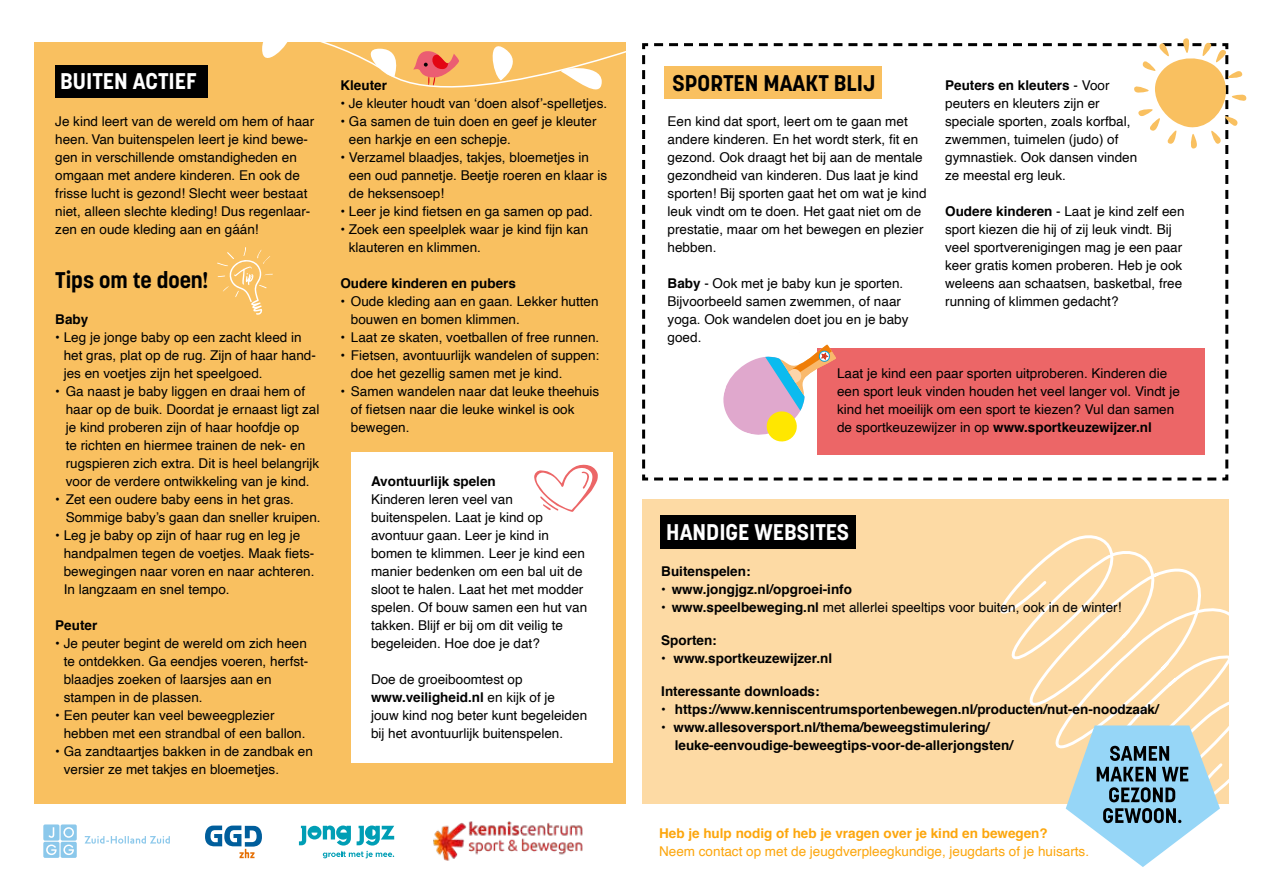
<style>
.page{position:relative;width:1263px;height:893px;background:#fff}
.page>*{position:absolute;margin:0;border:0;box-sizing:border-box;transform-origin:0 0}
.t1{font:700 22.5px "Korolev";color:#000}
.t2{font:700 22.5px "Korolev";color:#fff}
.t3{font:13.5px/18px "Helvetica";color:#000}
.t4{font:700 13.5px/18px "Helvetica";color:#000}
.t5{font:13.5px "Helvetica";color:#fca60d}
.t6{font:700 13.5px "Helvetica";color:#fca60d}
.s1{font-weight:700}
</style>
<div class="page">
<div style="left:34px;top:43px;width:591px;height:761px;background:#f9c060"></div>
<svg style="left:128px;top:42px;width:498px;height:83px"></svg>
<svg style="left:555px;top:62px;width:47px;height:39px"></svg>
<svg style="left:486px;top:42px;width:38px;height:38px"></svg>
<svg style="left:356px;top:48px;width:48px;height:29px"></svg>
<svg style="left:262px;top:42px;width:29px;height:30px"></svg>
<div style="left:642px;top:500px;width:587px;height:304px;background:#fddaa4"></div>
<svg style="left:1000px;top:535px;width:229px;height:274px"></svg>
<div style="left:351px;top:453px;width:261px;height:310px;background:#fff"></div>
<svg style="left:642px;top:474px;width:587px;height:7px"></svg>
<div style="left:55px;top:65px;width:152px;height:33px;background:#000"></div>
<svg style="left:1066px;top:725px;width:154px;height:142px"></svg>
<div style="left:661px;top:516px;width:195px;height:33px;background:#000"></div>
<svg style="left:217px;top:247px;width:56px;height:68px"></svg>
<svg style="left:642px;top:38px;width:604px;height:431px"></svg>
<svg style="left:323px;top:851px;width:71px;height:7px"></svg>
<svg style="left:299px;top:825px;width:52px;height:20px"></svg>
<svg style="left:357px;top:825px;width:37px;height:20px"></svg>
<svg style="left:43px;top:824px;width:34px;height:34px"></svg>
<svg style="left:85px;top:836px;width:85px;height:8px"></svg>
<svg style="left:205px;top:826px;width:57px;height:32px"></svg>
<img style="left:433px;top:821px;width:150px;height:40px">
<svg style="left:534px;top:464px;width:64px;height:48px"></svg>
<h1 class="t2" style="left:60px;top:67px;width:138px">BUITEN ACTIEF</h1>
<p class="t3" style="left:55px;top:113px;width:260px">Je kind leert van de wereld om hem of haar heen. Van buitenspelen leert je kind bewe&shy;gen in verschillende omstandigheden en omgaan met andere kinderen. En ook de frisse lucht is gezond! Slecht weer bestaat niet, alleen slechte kleding! Dus regenlaar&shy;zen en oude kleding aan en gáán!</p>
<h1 class="t1" style="left:55px;top:266px;width:155px">Tips om te doen!</h1>
<p class="t4" style="left:55px;top:310px;width:35px">Baby</p>
<p class="t3" style="left:64px;top:329px;width:254px;text-indent:-8px">• Leg je jonge baby op een zacht kleed in het gras, plat op de rug. Zijn of haar hand&shy;jes en voetjes zijn het speelgoed.</p>
<p class="t3" style="left:66px;top:383px;width:255px;text-indent:-11px">• Ga naast je baby liggen en draai hem of haar op de buik. Doordat je ernaast ligt zal je kind proberen zijn of haar hoofdje op<br>te richten en hiermee trainen de nek- en rugspieren zich extra. Dit is heel belangrijk voor de verdere ontwikkeling van je kind.</p>
<p class="t3" style="left:66px;top:491px;width:256px;text-indent:-11px">• Zet een oudere baby eens in het gras.<br>Sommige baby’s gaan dan sneller kruipen.</p>
<p class="t3" style="left:64px;top:527px;width:252px;text-indent:-8px">• Leg je baby op zijn of haar rug en leg je handpalmen tegen de voetjes. Maak fiets&shy;bewegingen naar voren en naar achteren.<br>In langzaam en snel tempo.</p>
<p class="t4" style="left:55px;top:616px;width:44px">Peuter</p>
<p class="t3" style="left:64px;top:635px;width:246px;text-indent:-8px">• Je peuter begint de wereld om zich heen te ontdekken. Ga eendjes voeren, herfst&shy;blaadjes zoeken of laarsjes aan en stampen in de plassen.</p>
<p class="t3" style="left:64px;top:707px;width:243px;text-indent:-8px">• Een peuter kan veel beweegplezier hebben met een strandbal of een ballon.</p>
<p class="t3" style="left:64px;top:743px;width:251px;text-indent:-8px">• Ga zandtaartjes bakken in de zandbak en versier ze met takjes en bloemetjes.</p>
<p class="t4" style="left:340px;top:76px;width:48px">Kleuter</p>
<p class="t3" style="left:340px;top:95px;width:268px">• Je kleuter houdt van ‘doen alsof’-spelletjes.</p>
<p class="t3" style="left:349px;top:113px;width:249px;text-indent:-8px">• Ga samen de tuin doen en geef je kleuter een harkje en een schepje.</p>
<p class="t3" style="left:349px;top:149px;width:260px;text-indent:-8px">• Verzamel blaadjes, takjes, bloemetjes in een oud pannetje. Beetje roeren en klaar is de heksensoep!</p>
<p class="t3" style="left:340px;top:203px;width:254px">• Leer je kind fietsen en ga samen op pad.</p>
<p class="t3" style="left:349px;top:221px;width:241px;text-indent:-8px">• Zoek een speelplek waar je kind fijn kan klauteren en klimmen.</p>
<p class="t4" style="left:340px;top:274px;width:177px">Oudere kinderen en pubers</p>
<p class="t3" style="left:351px;top:293px;width:249px;text-indent:-11px">• Oude kleding aan en gaan. Lekker hutten bouwen en bomen klimmen.</p>
<p class="t3" style="left:340px;top:329px;width:260px">• Laat ze skaten, voetballen of free runnen.</p>
<p class="t3" style="left:351px;top:347px;width:250px;text-indent:-11px">• Fietsen, avontuurlijk wandelen of suppen: doe het gezellig samen met je kind.</p>
<p class="t3" style="left:351px;top:383px;width:250px;text-indent:-11px">• Samen wandelen naar dat leuke theehuis of fietsen naar die leuke winkel is ook bewegen.</p>
<p class="t4" style="left:371px;top:472px;width:126px">Avontuurlijk spelen</p>
<p class="t3" style="left:371px;top:491px;width:218px">Kinderen leren veel van buitenspelen. Laat je kind op avontuur gaan. Leer je kind in bomen te klimmen. Leer je kind een manier bedenken om een bal uit de sloot te halen. Laat het met modder spelen. Of bouw samen een hut van takken. Blijf er bij om dit veilig te begeleiden. Hoe doe je dat?</p>
<p class="t3" style="left:371px;top:671px;width:218px">Doe de groeiboomtest op <span class="s1">www.veiligheid.nl</span> en kijk of je<br>jouw kind nog beter kunt begeleiden bij het avontuurlijk buitenspelen.</p>
<h1 class="t1" style="left:673px;top:69px;width:204px">SPORTEN MAAKT BLIJ</h1>
<p class="t3" style="left:668px;top:113px;width:260px">Een kind dat sport, leert om te gaan met andere kinderen. En het wordt sterk, fit en gezond. Ook draagt het bij aan de mentale gezondheid van kinderen. Dus laat je kind sporten! Bij sporten gaat het om wat je kind leuk vindt om te doen. Het gaat niet om de prestatie, maar om het bewegen en plezier hebben.</p>
<p class="t3" style="left:668px;top:275px;width:242px"><span class="s1">Baby</span> - Ook met je baby kun je sporten.<br>Bijvoorbeeld samen zwemmen, of naar yoga. Ook wandelen doet jou en je baby goed.</p>
<p class="t3" style="left:945px;top:77px;width:194px"><span class="s1">Peuters en kleuters</span> - Voor peuters en kleuters zijn er speciale sporten, zoals korfbal, zwemmen, tuimelen (judo) of gymnastiek. Ook dansen vinden ze meestal erg leuk.</p>
<p class="t3" style="left:945px;top:203px;width:241px"><span class="s1">Oudere kinderen</span> - Laat je kind zelf een sport kiezen die hij of zij leuk vindt. Bij veel sportverenigingen mag je een paar keer gratis komen proberen. Heb je ook weleens aan schaatsen, basketbal, free running of klimmen gedacht?</p>
<p class="t3" style="left:837px;top:365px;width:344px">Laat je kind een paar sporten uitproberen. Kinderen die een sport leuk vinden houden het veel langer vol. Vindt je kind het moeilijk om een sport te kiezen? Vul dan samen de sportkeuzewijzer in op <span class="s1">www.sportkeuzewijzer.nl</span></p>
<h1 class="t2" style="left:666px;top:518px;width:184px">HANDIGE WEBSITES</h1>
<p class="t4" style="left:661px;top:562px;width:91px">Buitenspelen:</p>
<p class="t4" style="left:661px;top:580px;width:192px">• www.jongjgz.nl/opgroei-info</p>
<p class="t3" style="left:661px;top:599px;width:462px"><span class="s1">• www.speelbeweging.nl</span> met allerlei speeltips voor buiten, ook in de winter!</p>
<p class="t4" style="left:661px;top:631px;width:57px">Sporten:</p>
<p class="t4" style="left:661px;top:649px;width:172px">• www.sportkeuzewijzer.nl</p>
<p class="t4" style="left:661px;top:682px;width:160px">Interessante downloads:</p>
<p class="t4" style="left:661px;top:700px;width:499px">• https://www.kenniscentrumsportenbewegen.nl/producten/nut-en-noodzaak/</p>
<p class="t4" style="left:675px;top:718px;width:340px;text-indent:-14px">• www.allesoversport.nl/thema/beweegstimulering/ leuke-eenvoudige-beweegtips-voor-de-allerjongsten/</p>
<p class="t6" style="left:659px;top:822px;width:390px">Heb je hulp nodig of heb je vragen over je kind en bewegen?</p>
<p class="t5" style="left:659px;top:841px;width:431px">Neem contact op met de jeugdverpleegkundige, jeugdarts of je huisarts.</p>
</div>
